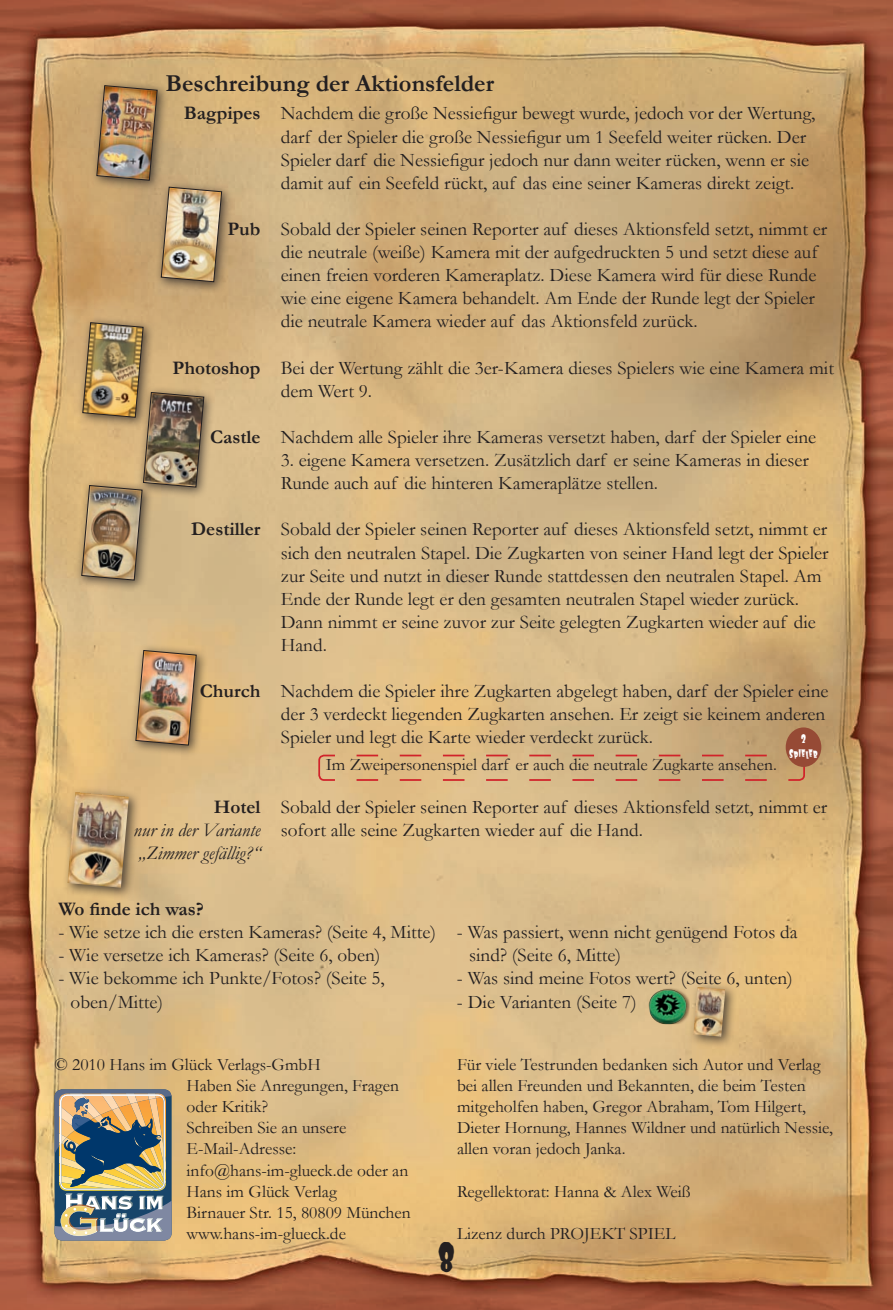
<style>
.page{position:relative;width:893px;height:1310px;background:#fff}
.page>*{position:absolute;margin:0;border:0;box-sizing:border-box;transform-origin:0 0}
.t1{font:42px "Frankie";color:#231f20}
.t2{font:700 24.5px "Garamond";color:#231f20}
.t3{font:19.25px/23.1px "Garamond";color:#231f20}
.t4{font:700 19.25px "Garamond";color:#231f20}
.t5{font:italic 19.25px/23.1px "Garamond";color:#231f20}
.t6{font:17.5px/21px "Garamond";color:#231f20}
.t7{font:12.25px/14.7px "Frankie";color:#fff;text-align:center}
</style>
<div class="page">
<img style="left:0;top:0;width:893px;height:1310px">
<svg style="left:317px;top:754px;width:489px;height:28px;background:#d3aa7c"></svg>
<div style="left:786px;top:727px;width:35px;height:40px;background:#964a35;border-radius:50%"></div>
<svg style="left:55px;top:1089px;width:117px;height:151px;background:#8b8e81"></svg>
<div style="left:687px;top:980px;width:50px;height:69px;background:#231f20;opacity:.75"></div>
<img style="left:693px;top:987px;width:32px;height:49px">
<img style="left:648px;top:987px;width:42px;height:37px">
<div style="left:154px;top:179px;width:79px;height:114px;background:#231f20;opacity:.75"></div>
<div style="left:74px;top:478px;width:80px;height:113px;background:#231f20;opacity:.75"></div>
<div style="left:128px;top:643px;width:80px;height:113px;background:#231f20;opacity:.75"></div>
<img style="left:135px;top:649px;width:62px;height:97px">
<div style="left:136px;top:385px;width:79px;height:113px;background:#231f20;opacity:.75"></div>
<div style="left:89px;top:78px;width:80px;height:113px;background:#c9a672"></div>
<img style="left:96px;top:85px;width:127px;height:198px">
<div style="left:75px;top:315px;width:80px;height:113px;background:#231f20;opacity:.75"></div>
<img style="left:81px;top:322px;width:124px;height:259px">
<div style="left:61px;top:786px;width:80px;height:113px;background:#231f20;opacity:.75"></div>
<img style="left:67px;top:792px;width:62px;height:95px">
<p class="t2" style="left:165px;top:69px;width:330px">Beschreibung der Aktionsfelder</p>
<p class="t4" style="left:184px;top:102px;width:78px">Bagpipes</p>
<p class="t4" style="left:227px;top:217px;width:35px">Pub</p>
<p class="t4" style="left:173px;top:356px;width:89px">Photoshop</p>
<p class="t4" style="left:210px;top:425px;width:52px">Castle</p>
<p class="t4" style="left:191px;top:518px;width:71px">Destiller</p>
<p class="t4" style="left:200px;top:679px;width:62px">Church</p>
<p class="t4" style="left:214px;top:795px;width:48px">Hotel</p>
<p class="t5" style="left:134px;top:818px;width:128px">nur in der Variante „Zimmer gefällig?“</p>
<p class="t3" style="left:281px;top:102px;width:536px">Nachdem die große Nessiefigur bewegt wurde, jedoch vor der Wertung, darf der Spieler die große Nessiefigur um 1 Seefeld weiter rücken. Der Spieler darf die Nessiefigur jedoch nur dann weiter rücken, wenn er sie damit auf ein Seefeld rückt, auf das eine seiner Kameras direkt zeigt.</p>
<p class="t3" style="left:281px;top:217px;width:548px">Sobald der Spieler seinen Reporter auf dieses Aktionsfeld setzt, nimmt er die neutrale (weiße) Kamera mit der aufgedruckten 5 und setzt diese auf einen freien vorderen Kameraplatz. Diese Kamera wird für diese Runde wie eine eigene Kamera behandelt. Am Ende der Runde legt der Spieler die neutrale Kamera wieder auf das Aktionsfeld zurück.</p>
<p class="t3" style="left:281px;top:356px;width:555px">Bei der Wertung zählt die 3er-Kamera dieses Spielers wie eine Kamera mit dem Wert 9.</p>
<p class="t3" style="left:281px;top:425px;width:537px">Nachdem alle Spieler ihre Kameras versetzt haben, darf der Spieler eine</p>
<p class="t3" style="left:281px;top:448px;width:530px">3. eigene Kamera versetzen. Zusätzlich darf er seine Kameras in dieser<br>Runde auch auf die hinteren Kameraplätze stellen.</p>
<p class="t3" style="left:281px;top:517px;width:549px">Sobald der Spieler seinen Reporter auf dieses Aktionsfeld setzt, nimmt er sich den neutralen Stapel. Die Zugkarten von seiner Hand legt der Spieler zur Seite und nutzt in dieser Runde stattdessen den neutralen Stapel. Am Ende der Runde legt er den gesamten neutralen Stapel wieder zurück.<br>Dann nimmt er seine zuvor zur Seite gelegten Zugkarten wieder auf die Hand.</p>
<p class="t3" style="left:281px;top:679px;width:549px">Nachdem die Spieler ihre Zugkarten abgelegt haben, darf der Spieler eine der 3 verdeckt liegenden Zugkarten ansehen. Er zeigt sie keinem anderen<br>Spieler und legt die Karte wieder verdeckt zurück.</p>
<p class="t7" style="left:789px;top:732px;width:30px">2<br>SPIELER</p>
<p class="t6" style="left:326px;top:754px;width:453px">Im Zweipersonenspiel darf er auch die neutrale Zugkarte ansehen.</p>
<p class="t3" style="left:281px;top:795px;width:548px">Sobald der Spieler seinen Reporter auf dieses Aktionsfeld setzt, nimmt er sofort alle seine Zugkarten wieder auf die Hand.</p>
<p class="t4" style="left:58px;top:897px;width:147px">Wo finde ich was?</p>
<p class="t3" style="left:58px;top:920px;width:379px">- Wie setze ich die ersten Kameras? (Seite 4, Mitte)</p>
<p class="t3" style="left:58px;top:943px;width:324px">- Wie versetze ich Kameras? (Seite 6, oben)</p>
<p class="t3" style="left:71px;top:966px;width:316px;text-indent:-12px">- Wie bekomme ich Punkte/Fotos? (Seite 5, oben/Mitte)</p>
<p class="t3" style="left:469px;top:920px;width:330px;text-indent:-12px">- Was passiert, wenn nicht genügend Fotos da sind? (Seite 6, Mitte)</p>
<p class="t3" style="left:457px;top:966px;width:337px">- Was sind meine Fotos wert? (Seite 6, unten)</p>
<p class="t3" style="left:457px;top:989px;width:181px">- Die Varianten (Seite 7)</p>
<p class="t6" style="left:187px;top:1054px;width:226px;text-indent:-132px">© 2010 Hans im Glück Verlags-GmbH<br>Haben Sie Anregungen, Fragen oder Kritik?<br>Schreiben Sie an unsere<br>E-Mail-Adresse: info@hans-im-glueck.de oder an<br>Hans im Glück Verlag<br>Birnauer Str. 15, 80809 München www.hans-im-glueck.de</p>
<p class="t6" style="left:457px;top:1054px;width:378px">Für viele Testrunden bedanken sich Autor und Verlag bei allen Freunden und Bekannten, die beim Testen mitgeholfen haben, Gregor Abraham, Tom Hilgert, Dieter Hornung, Hannes Wildner und natürlich Nessie, allen voran jedoch Janka.</p>
<p class="t6" style="left:457px;top:1180px;width:235px">Regellektorat: Hanna &amp; Alex Weiß</p>
<p class="t6" style="left:457px;top:1222px;width:220px">Lizenz durch PROJEKT SPIEL</p>
<h1 class="t1" style="left:437px;top:1238px;width:20px">8</h1>
</div>
